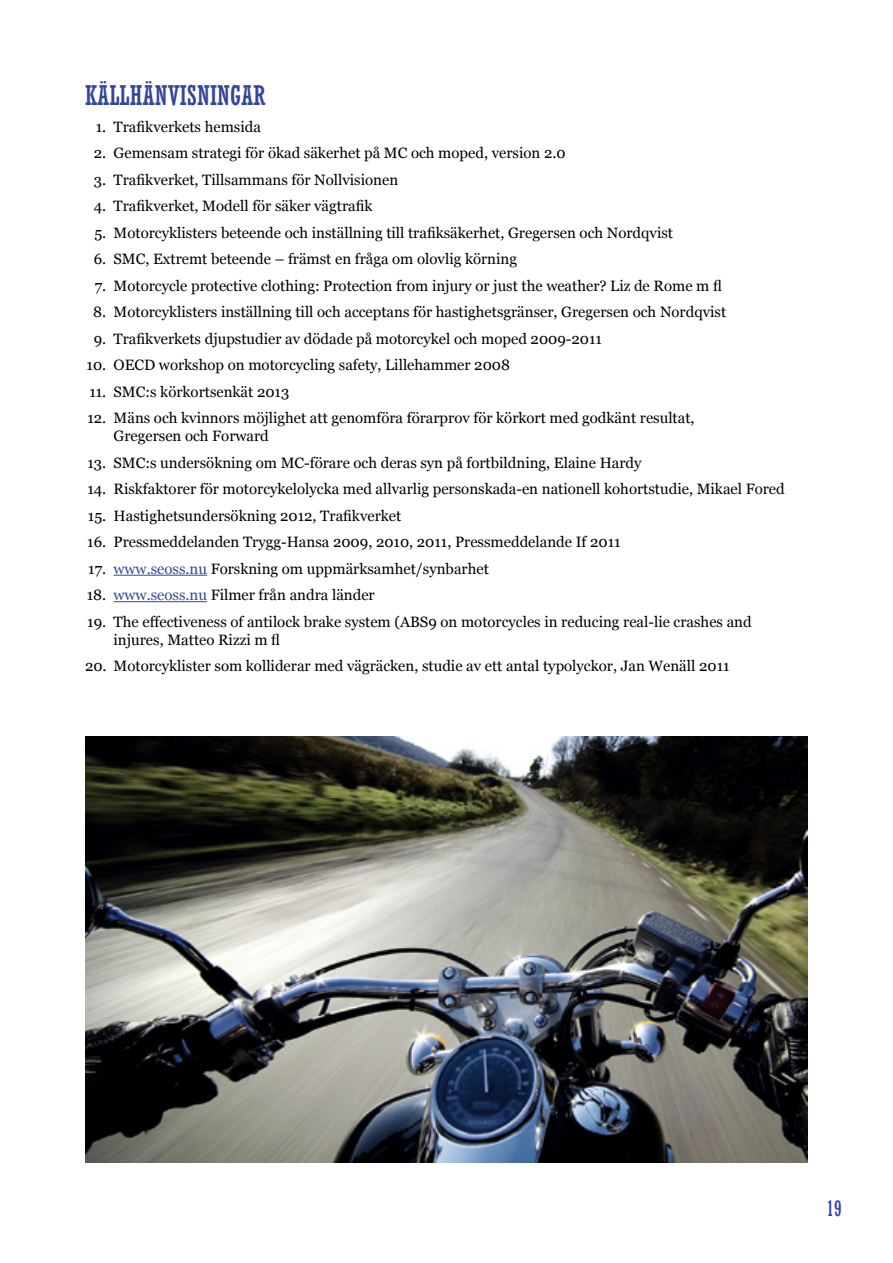
<style>
.page{position:relative;width:893px;height:1263px;background:#fff}
.page>*{position:absolute;margin:0;border:0;box-sizing:border-box;transform-origin:0 0}
.t1{font:condensed 27px "Rockwell";color:#34469a}
.t2{font:condensed 21px "Rockwell";color:#34469a}
.t3{font:15px/18px "Georgia";color:#000}
.s1{color:#34469a}
</style>
<div class="page">
<img style="left:85px;top:737px;width:723px;height:425px">
<hr style="left:114px;top:575px;width:93px;height:1px;background:#34469a">
<hr style="left:114px;top:601px;width:93px;height:1px;background:#34469a">
<h1 class="t1" style="left:85px;top:80px;width:70px">KÄLLHÄNVISNIN</h1>
<h1 class="t1" style="left:230px;top:80px;width:37px">GAR</h1>
<p class="t3" style="left:96px;top:118px;width:167px">1. Trafikverkets hemsida</p>
<p class="t3" style="left:94px;top:144px;width:473px">2. Gemensam strategi för ökad säkerhet på MC och moped, version 2.0</p>
<p class="t3" style="left:94px;top:171px;width:306px">3. Trafikverket, Tillsammans för Nollvisionen</p>
<p class="t3" style="left:94px;top:197px;width:280px">4. Trafikverket, Modell för säker vägtrafik</p>
<p class="t3" style="left:94px;top:224px;width:580px">5. Motorcyklisters beteende och inställning till trafiksäkerhet, Gregersen och Nordqvist</p>
<p class="t3" style="left:94px;top:250px;width:425px">6. SMC, Extremt beteende – främst en fråga om olovlig körning</p>
<p class="t3" style="left:95px;top:277px;width:629px">7. Motorcycle protective clothing: Protection from injury or just the weather? Liz de Rome m fl</p>
<p class="t3" style="left:93px;top:303px;width:634px">8. Motorcyklisters inställning till och acceptans för hastighetsgränser, Gregersen och Nordqvist</p>
<p class="t3" style="left:94px;top:330px;width:510px">9. Trafikverkets djupstudier av dödade på motorcykel och moped 2009-2011</p>
<p class="t3" style="left:87px;top:356px;width:425px">10. OECD workshop on motorcycling safety, Lillehammer 2008</p>
<p class="t3" style="left:89px;top:383px;width:201px">11. SMC:s körkortsenkät 2013</p>
<p class="t3" style="left:114px;top:409px;width:583px;text-indent:-26px">12. Mäns och kvinnors möjlighet att genomföra förarprov för körkort med godkänt resultat,<br>Gregersen och Forward</p>
<p class="t3" style="left:88px;top:454px;width:556px">13. SMC:s undersökning om MC-förare och deras syn på fortbildning, Elaine Hardy</p>
<p class="t3" style="left:87px;top:480px;width:699px">14. Riskfaktorer för motorcykelolycka med allvarlig personskada-en nationell kohortstudie, Mikael Fored</p>
<p class="t3" style="left:88px;top:507px;width:315px">15. Hastighetsundersökning 2012, Trafikverket</p>
<p class="t3" style="left:87px;top:533px;width:535px">16. Pressmeddelanden Trygg-Hansa 2009, 2010, 2011, Pressmeddelande If 2011</p>
<p class="t3" style="left:88px;top:560px;width:402px">17. <span class="s1">www.seoss.nu</span> Forskning om uppmärksamhet/synbarhet</p>
<p class="t3" style="left:87px;top:586px;width:289px">18. <span class="s1">www.seoss.nu</span> Filmer från andra länder</p>
<p class="t3" style="left:114px;top:613px;width:640px;text-indent:-26px">19. The effectiveness of antilock brake system (ABS9 on motorcycles in reducing real-lie crashes and injures, Matteo Rizzi m fl</p>
<p class="t3" style="left:85px;top:657px;width:646px">20. Motorcyklister som kolliderar med vägräcken, studie av ett antal typolyckor, Jan Wenäll 2011</p>
<h2 class="t2" style="left:827px;top:1197px;width:17px">19</h2>
</div>
